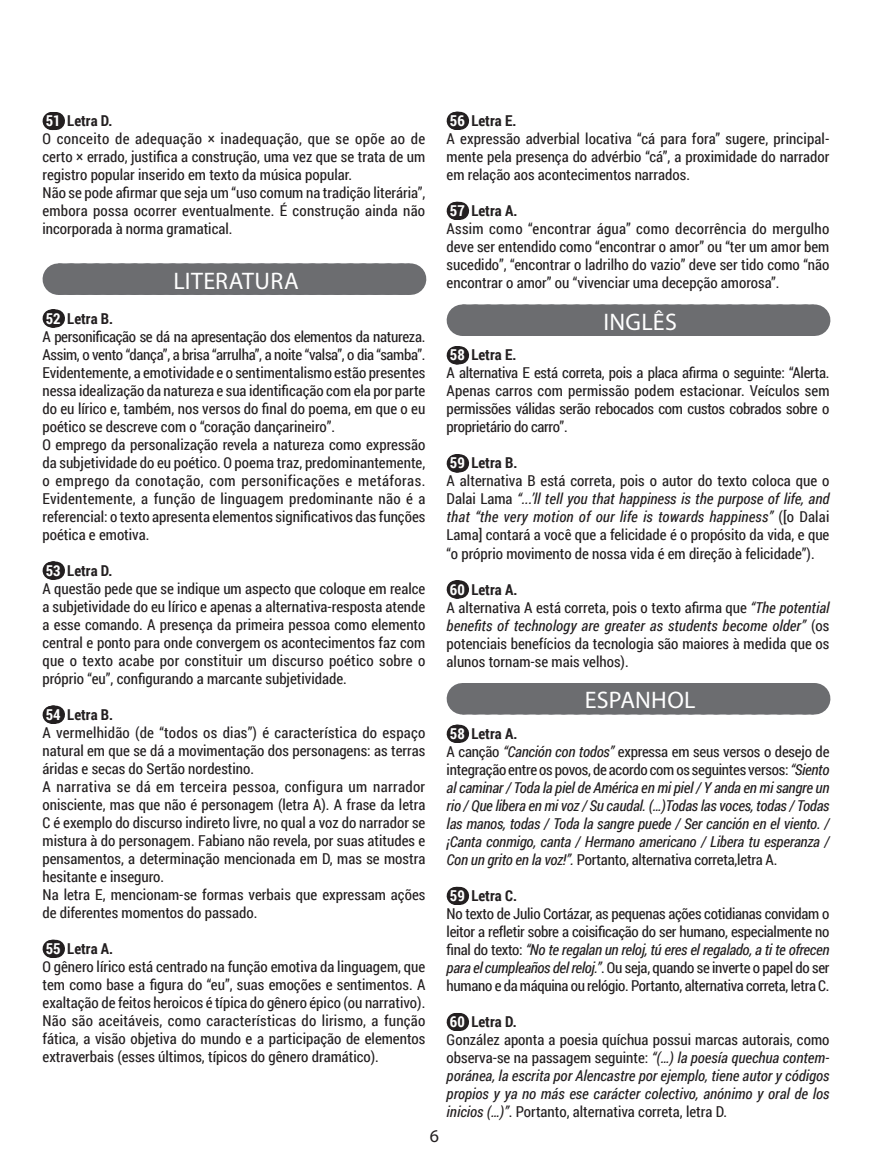
<style>
.page{position:relative;width:872px;height:1170px;background:#fff}
.page>*{position:absolute;margin:0;border:0;box-sizing:border-box;transform-origin:0 0}
.Matéria{font:24px "Myriad Pro";letter-spacing:.015em;color:#fff}
.t1{font:18px "Myriad Pro";color:#231f20}
.Questão{font:15px/18px "Roboto Condensed";color:#231f20;text-align:justify}
.Questão-2{font:italic 15px/18px "Roboto Condensed";letter-spacing:-.015em;color:#231f20;text-align:justify}
.Questão-3{font:15px/18px "Roboto Condensed";letter-spacing:-.02em;color:#231f20}
.Questão-4{font:700 15px "Roboto Condensed";color:#231f20}
.s1{color:#fff}
.s2{font-style:italic}
.s3{font-style:normal}
</style>
<div class="page">
<svg style="left:52px;top:112px;width:4px;height:18px"></svg>
<div style="left:58px;top:263px;width:351px;height:32px;background:#6c6d70"></div>
<svg style="left:71px;top:263px;width:332px;height:1px"></svg>
<hr style="left:409px;top:263px;width:1px;height:32px;background:#6c6d70">
<svg style="left:52px;top:309px;width:4px;height:18px"></svg>
<svg style="left:52px;top:561px;width:4px;height:18px"></svg>
<svg style="left:52px;top:705px;width:4px;height:18px"></svg>
<svg style="left:52px;top:939px;width:4px;height:18px"></svg>
<svg style="left:455px;top:112px;width:5px;height:18px"></svg>
<svg style="left:455px;top:202px;width:5px;height:18px"></svg>
<div style="left:462px;top:304px;width:351px;height:32px;background:#6c6d70"></div>
<svg style="left:475px;top:304px;width:332px;height:1px"></svg>
<hr style="left:813px;top:304px;width:1px;height:32px;background:#6c6d70">
<svg style="left:455px;top:346px;width:5px;height:18px"></svg>
<svg style="left:455px;top:454px;width:5px;height:18px"></svg>
<svg style="left:455px;top:580px;width:5px;height:18px"></svg>
<div style="left:462px;top:683px;width:351px;height:31px;background:#6c6d70"></div>
<hr style="left:813px;top:683px;width:1px;height:31px;background:#6c6d70">
<svg style="left:455px;top:724px;width:5px;height:18px"></svg>
<svg style="left:455px;top:886px;width:5px;height:18px"></svg>
<svg style="left:455px;top:1013px;width:5px;height:17px"></svg>
<p class="Questão-4" style="left:46px;top:110px;width:68px"><span class="s1">51</span> Letra D.</p>
<p class="Questão" style="left:43px;top:129px;width:384px">O conceito de adequação × inadequação, que se opõe ao de certo × errado, justifica a construção, uma vez que se trata de um registro popular inserido em texto da música popular.</p>
<p class="Questão" style="left:43px;top:183px;width:384px">Não se pode afirmar que seja um “uso comum na tradição literária”, embora possa ocorrer eventualmente. É construção ainda não incorporada à norma gramatical.</p>
<p class="Matéria" style="left:173px;top:266px;width:127px">LITERATURA</p>
<p class="Questão-4" style="left:46px;top:307px;width:69px"><span class="s1">52</span> Letra B.</p>
<p class="Questão-3" style="left:43px;top:327px;width:384px">A personificação se dá na apresentação dos elementos da natureza.<br>Assim, o vento “dança”, a brisa “arrulha”, a noite “valsa”, o dia “samba”.</p>
<p class="Questão" style="left:43px;top:363px;width:384px">Evidentemente, a emotividade e o sentimentalismo estão presentes nessa idealização da natureza e sua identificação com ela por parte do eu lírico e, também, nos versos do final do poema, em que o eu poético se descreve com o “coração dançarineiro”.</p>
<p class="Questão" style="left:43px;top:435px;width:384px">O emprego da personalização revela a natureza como expressão da subjetividade do eu poético. O poema traz, predominantemente, o emprego da conotação, com personificações e metáforas.<br>Evidentemente, a função de linguagem predominante não é a referencial: o texto apresenta elementos significativos das funções poética e emotiva.</p>
<p class="Questão-4" style="left:46px;top:559px;width:68px"><span class="s1">53</span> Letra D.</p>
<p class="Questão" style="left:43px;top:579px;width:384px">A questão pede que se indique um aspecto que coloque em realce a subjetividade do eu lírico e apenas a alternativa-resposta atende a esse comando. A presença da primeira pessoa como elemento central e ponto para onde convergem os acontecimentos faz com que o texto acabe por constituir um discurso poético sobre o próprio “eu”, configurando a marcante subjetividade.</p>
<p class="Questão-4" style="left:46px;top:703px;width:69px"><span class="s1">54</span> Letra B.</p>
<p class="Questão" style="left:43px;top:723px;width:384px">A vermelhidão (de “todos os dias”) é característica do espaço natural em que se dá a movimentação dos personagens: as terras áridas e secas do Sertão nordestino.</p>
<p class="Questão" style="left:43px;top:777px;width:384px">A narrativa se dá em terceira pessoa, configura um narrador onisciente, mas que não é personagem (letra A). A frase da letra C é exemplo do discurso indireto livre, no qual a voz do narrador se mistura à do personagem. Fabiano não revela, por suas atitudes e pensamentos, a determinação mencionada em D, mas se mostra hesitante e inseguro.</p>
<p class="Questão" style="left:43px;top:885px;width:384px">Na letra E, mencionam-se formas verbais que expressam ações de diferentes momentos do passado.</p>
<p class="Questão-4" style="left:46px;top:937px;width:69px"><span class="s1">55</span> Letra A.</p>
<p class="Questão" style="left:43px;top:957px;width:384px">O gênero lírico está centrado na função emotiva da linguagem, que tem como base a figura do “eu”, suas emoções e sentimentos. A exaltação de feitos heroicos é típica do gênero épico (ou narrativo).<br>Não são aceitáveis, como características do lirismo, a função fática, a visão objetiva do mundo e a participação de elementos extraverbais (esses últimos, típicos do gênero dramático).</p>
<p class="Questão-4" style="left:450px;top:110px;width:68px"><span class="s1">56</span> Letra E.</p>
<p class="Questão" style="left:446px;top:129px;width:384px">A expressão adverbial locativa “cá para fora” sugere, principal&shy;mente pela presença do advérbio “cá”, a proximidade do narrador em relação aos acontecimentos narrados.</p>
<p class="Questão-4" style="left:450px;top:200px;width:69px"><span class="s1">57</span> Letra A.</p>
<p class="Questão" style="left:446px;top:219px;width:384px">Assim como “encontrar água” como decorrência do mergulho deve ser entendido como “encontrar o amor” ou “ter um amor bem sucedido”, “encontrar o ladrilho do vazio” deve ser tido como “não encontrar o amor” ou “vivenciar uma decepção amorosa”.</p>
<p class="Matéria" style="left:603px;top:307px;width:75px">INGLÊS</p>
<p class="Questão-4" style="left:450px;top:344px;width:68px"><span class="s1">58</span> Letra E.</p>
<p class="Questão" style="left:446px;top:363px;width:384px">A alternativa E está correta, pois a placa afirma o seguinte: “Alerta.<br>Apenas carros com permissão podem estacionar. Veículos sem permissões válidas serão rebocados com custos cobrados sobre o proprietário do carro”.</p>
<p class="Questão-4" style="left:450px;top:452px;width:69px"><span class="s1">59</span> Letra B.</p>
<p class="Questão" style="left:446px;top:471px;width:384px">A alternativa B está correta, pois o autor do texto coloca que o Dalai Lama <span class="s2">“...’ll tell you that happiness is the purpose of life, and that “the very motion of our life is towards happiness”</span> ([o Dalai Lama] contará a você que a felicidade é o propósito da vida, e que “o próprio movimento de nossa vida é em direção à felicidade”).</p>
<p class="Questão-4" style="left:450px;top:578px;width:69px"><span class="s1">60</span> Letra A.</p>
<p class="Questão" style="left:446px;top:597px;width:384px">A alternativa A está correta, pois o texto afirma que <span class="s2">“The potential benefits of technology are greater as students become older”</span> (os potenciais benefícios da tecnologia são maiores à medida que os alunos tornam-se mais velhos).</p>
<p class="Matéria" style="left:584px;top:685px;width:112px">ESPANHOL</p>
<p class="Questão-4" style="left:450px;top:723px;width:69px"><span class="s1">58</span> Letra A.</p>
<p class="Questão-2" style="left:446px;top:742px;width:384px"><span class="s3">A canção</span> “Canción con todos” <span class="s3">expressa em seus versos o desejo de integração entre os povos, de acordo com os seguintes versos:</span> “Siento al caminar / Toda la piel de América en mi piel / Y anda en mi sangre un rio / Que libera en mi voz / Su caudal. (…)Todas las voces, todas / Todas las manos, todas / Toda la sangre puede / Ser canción en el viento. / ¡Canta conmigo, canta / Hermano americano / Libera tu esperanza / Con un grito en la voz!”. <span class="s3">Portanto, alternativa correta,letra A.</span></p>
<p class="Questão-4" style="left:450px;top:885px;width:69px"><span class="s1">59</span> Letra C.</p>
<p class="Questão" style="left:446px;top:904px;width:384px">No texto de Julio Cortázar, as pequenas ações cotidianas convidam o leitor a refletir sobre a coisificação do ser humano, especialmente no final do texto: <span class="s2">“No te regalan un reloj, tú eres el regalado, a ti te ofrecen para el cumpleaños del reloj.”</span>. Ou seja, quando se inverte o papel do ser humano e da máquina ou relógio. Portanto, alternativa correta, letra C.</p>
<p class="Questão-4" style="left:450px;top:1011px;width:68px"><span class="s1">60</span> Letra D.</p>
<p class="Questão-2" style="left:446px;top:1030px;width:384px"><span class="s3">González aponta a poesia quíchua possui marcas autorais, como observa-se na passagem seguinte:</span> “(…) la poesía quechua contem&shy;poránea, la escrita por Alencastre por ejemplo, tiene autor y códigos propios y ya no más ese carácter colectivo, anónimo y oral de los inicios (…)”<span class="s3">. Portanto, alternativa correta, letra D.</span></p>
<p class="t1" style="left:430px;top:1124px;width:11px">6</p>
</div>
